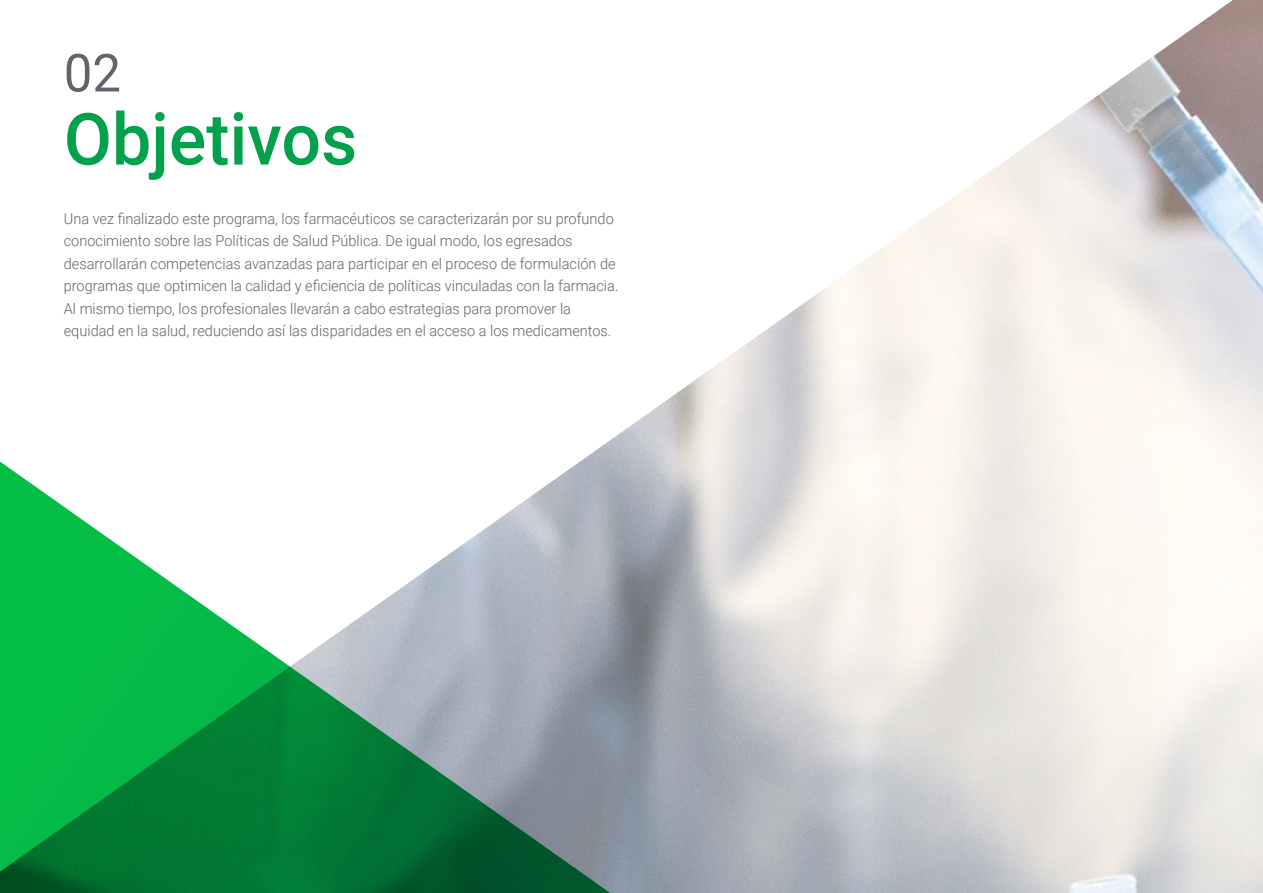
<style>
.page{position:relative;width:1263px;height:893px;background:#fff}
.page>*{position:absolute;margin:0;border:0;box-sizing:border-box;transform-origin:0 0}
.t1{font:500 72px "Roboto";color:#04a14d}
.t2{font:52.5px "Roboto";color:#61646a}
.t3{font:300 15px/22.5px "Roboto";color:#61646a}
</style>
<div class="page">
<img style="left:602px;top:0;width:661px;height:893px">
<svg style="left:0;top:446px;width:640px;height:447px"></svg>
<h2 class="t2" style="left:64px;top:36px;width:59px">02</h2>
<h1 class="t1" style="left:64px;top:89px;width:295px">Objetivos</h1>
<p class="t3" style="left:64px;top:207px;width:556px">Una vez finalizado este programa, los farmacéuticos se caracterizarán por su profundo conocimiento sobre las Políticas de Salud Pública. De igual modo, los egresados desarrollarán competencias avanzadas para participar en el proceso de formulación de programas que optimicen la calidad y eficiencia de políticas vinculadas con la farmacia.<br>Al mismo tiempo, los profesionales llevarán a cabo estrategias para promover la equidad en la salud, reduciendo así las disparidades en el acceso a los medicamentos.</p>
</div>
